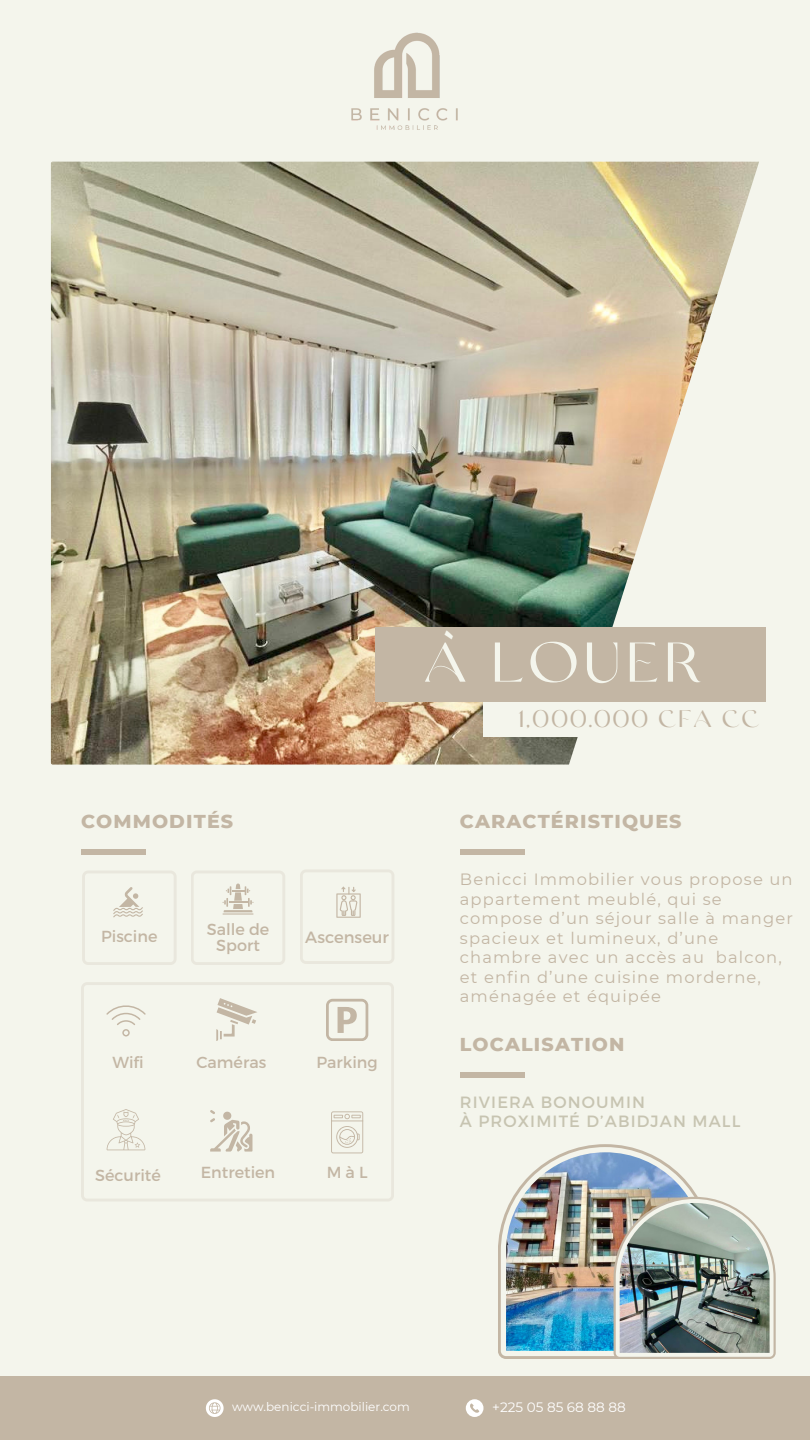
<style>
.page{position:relative;width:810px;height:1440px;background:#f4f5ec}
.page>*{position:absolute;margin:0;border:0;box-sizing:border-box;transform-origin:0 0}
.t1{font:56px "Argue DEMO";letter-spacing:.06em;color:#f4f5ec}
.t2{font:24px "Argue DEMO";letter-spacing:.06em;color:#c3b6a4}
.t3{font:800 19px "Montserrat";letter-spacing:.06em;color:#c3b6a4}
.t4{font:16.3px/19.5px "Montserrat";letter-spacing:.07em;color:#c3b6a4}
.t5{font:16.3px/19.5px "Montserrat";letter-spacing:.07em;color:#c7c4b1}
.t6{font:16.3px "Montserrat";color:#c3b6a4}
.t7{font:16px/15.8px "Montserrat";color:#c3b6a4;text-align:center}
.t8{font:13.6px "Montserrat";color:#fff}
.t9{font:12px "Montserrat";color:#fff}
</style>
<div class="page">
<img style="left:51px;top:162px;width:708px;height:603px">
<div style="left:81px;top:849px;width:65px;height:6px;background:#c3b6a4"></div>
<div style="left:460px;top:849px;width:65px;height:6px;background:#c3b6a4"></div>
<div style="left:460px;top:1072px;width:65px;height:6px;background:#c3b6a4"></div>
<svg style="left:81px;top:982px;width:313px;height:219px"></svg>
<svg style="left:82px;top:871px;width:94px;height:94px"></svg>
<svg style="left:191px;top:871px;width:94px;height:94px"></svg>
<svg style="left:300px;top:870px;width:94px;height:94px"></svg>
<div style="left:0;top:1376px;width:810px;height:64px;background:#c3b6a4"></div>
<svg style="left:466px;top:1399px;width:18px;height:18px"></svg>
<svg style="left:206px;top:1399px;width:18px;height:18px"></svg>
<svg style="left:106px;top:1003px;width:39px;height:33px"></svg>
<svg style="left:216px;top:998px;width:41px;height:43px"></svg>
<svg style="left:107px;top:1109px;width:38px;height:41px"></svg>
<svg style="left:210px;top:1110px;width:42px;height:41px"></svg>
<svg style="left:326px;top:999px;width:42px;height:42px"></svg>
<svg style="left:331px;top:1111px;width:32px;height:42px"></svg>
<div style="left:484px;top:677px;width:311px;height:60px;background:#f4f5ec"></div>
<div style="left:375px;top:627px;width:390px;height:75px;background:#c3b6a4"></div>
<img style="left:334px;top:32px;width:142px;height:148px">
<img style="left:498px;top:1144px;width:278px;height:215px">
<img style="left:620px;top:1203px;width:150px;height:150px">
<p class="t1" style="left:423px;top:640px;width:280px">A LOUER</p>
<h5 class="t2" style="left:518px;top:709px;width:243px">1,000.000 CFA CC</h5>
<h2 class="t3" style="left:81px;top:809px;width:154px">COMMODITÉS</h2>
<h3 class="t3" style="left:460px;top:809px;width:223px">CARACTÉRISTIQUES</h3>
<p class="t7" style="left:101px;top:928px;width:58px">Piscine</p>
<h5 class="t7" style="left:207px;top:920px;width:64px">Salle de<br>Sport</h5>
<p class="t6" style="left:305px;top:926px;width:85px">Ascenseur</p>
<h5 class="t7" style="left:113px;top:1053px;width:33px">Wifi</h5>
<p class="t7" style="left:196px;top:1053px;width:71px">Caméras</p>
<h5 class="t7" style="left:95px;top:1167px;width:67px">Sécurité</h5>
<p class="t7" style="left:201px;top:1163px;width:76px">Entretien</p>
<h5 class="t7" style="left:316px;top:1053px;width:63px">Parking</h5>
<p class="t7" style="left:327px;top:1163px;width:42px">MàL</p>
<p class="t4" style="left:460px;top:870px;width:335px">Benicci Immobilier vous propose un appartement meublé, qui se compose d’un séjour salle à manger spacieux et lumineux, d’une chambre avec un accès au balcon, et enfin d’une cuisine morderne, aménagée et équipée</p>
<h3 class="t3" style="left:460px;top:1033px;width:166px">LOCALISATION</h3>
<h5 class="t5" style="left:460px;top:1091px;width:282px">RIVIERA BONOUMIN<br>À PROXIMITÉ D’ABIDJAN MALL</h5>
<p class="t9" style="left:232px;top:1400px;width:179px">www.benicci-immobilier.com</p>
<h5 class="t8" style="left:492px;top:1399px;width:135px">+225 05 85 68 88 88</h5>
</div>
